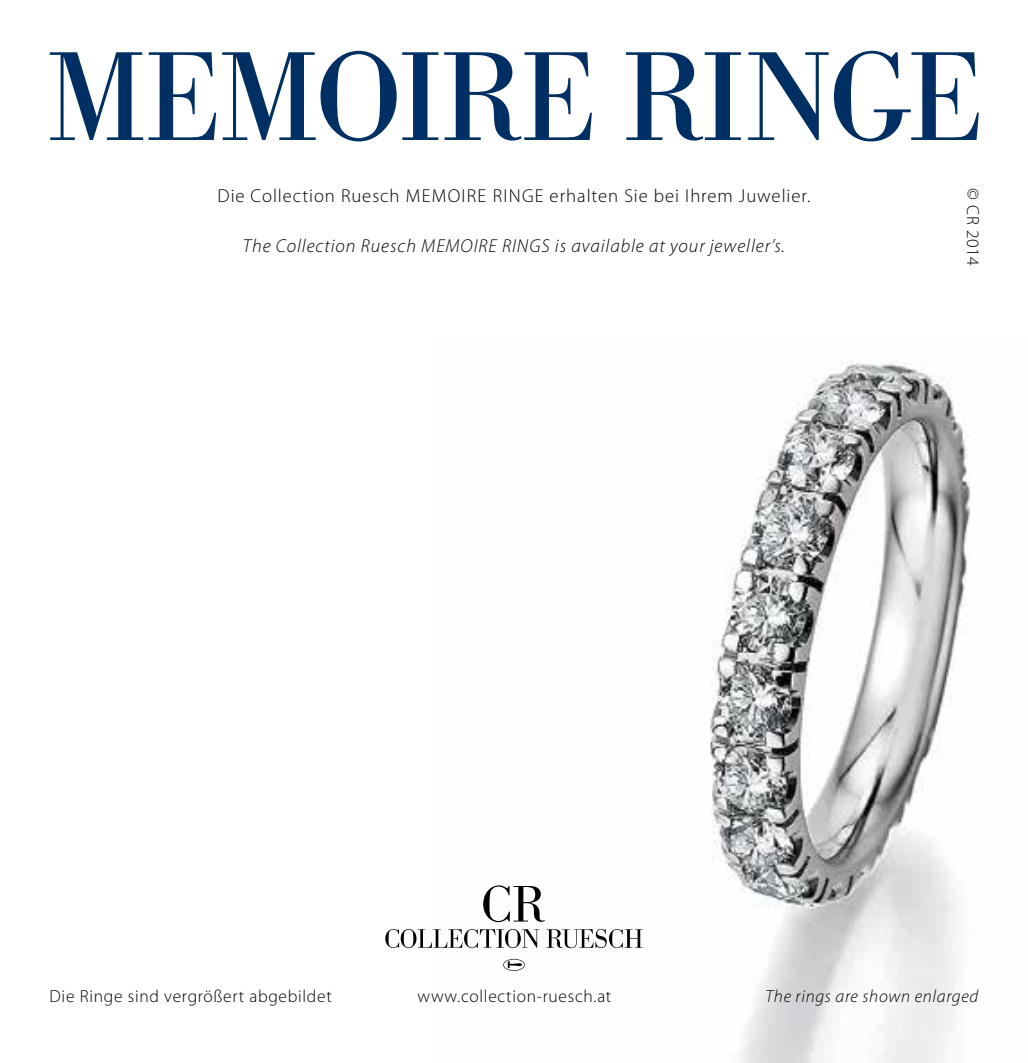
<style>
.page{position:relative;width:1028px;height:1063px;background:#fff}
.page>*{position:absolute;margin:0;border:0;box-sizing:border-box;transform-origin:0 0}
.t1{font:124.25px "IBM Final Bodoni Text";letter-spacing:-.015em;color:#003063}
.t2{font:300 18.75px "Myriad Pro";letter-spacing:.05em;color:#000}
.t3{font:italic 300 18.75px "Myriad Pro";letter-spacing:.05em;color:#000}
.t4{font:300 17.5px "Myriad Pro";letter-spacing:.04em;color:#000}
.t5{font:italic 300 17.5px "Myriad Pro";letter-spacing:.04em;color:#000}
</style>
<div class="page">
<img style="left:642px;top:361px;width:329px;height:702px">
<svg style="left:385px;top:885px;width:257px;height:86px"></svg>
<h1 class="t1" style="left:46px;top:27px;width:937px">MEMOIRE RINGE</h1>
<p class="t2" style="left:218px;top:185px;width:594px">Die Collection Ruesch MEMOIRE RINGE erhalten Sie bei Ihrem Juwelier.</p>
<p class="t3" style="left:243px;top:236px;width:543px">The Collection Ruesch MEMOIRE RINGS is available at your jeweller’s.</p>
<p class="t4" style="left:982px;top:188px;width:80px;rotate:90deg">© CR 2014</p>
<p class="t4" style="left:50px;top:986px;width:283px">Die Ringe sind vergrößert abgebildet</p>
<p class="t4" style="left:417px;top:986px;width:195px">www.collection-ruesch.at</p>
<p class="t5" style="left:765px;top:987px;width:214px">The rings are shown enlarged</p>
</div>
